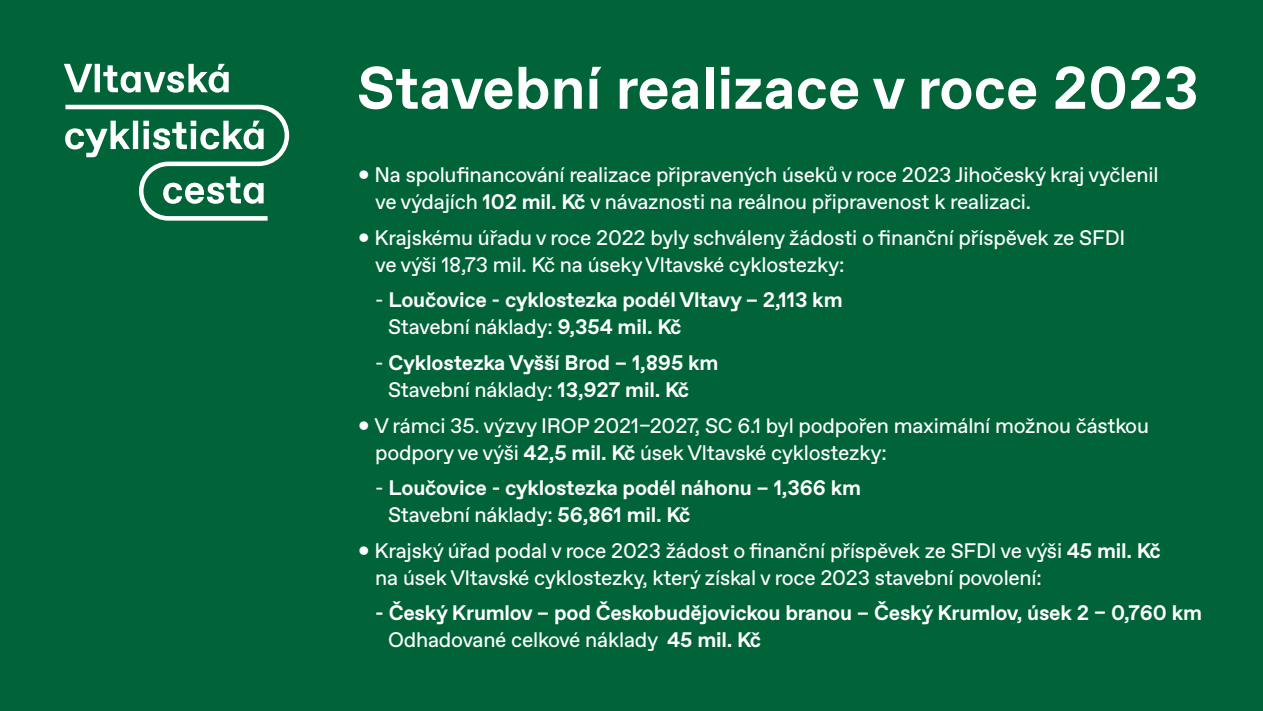
<style>
.page{position:relative;width:1263px;height:711px;background:#fff}
.page>*{position:absolute;margin:0;border:0;box-sizing:border-box;transform-origin:0 0}
.t1{font:700 59.85px "Favorit";color:#fff}
.t2{font:21px/27px "Favorit";letter-spacing:-.01em;color:#fff}
.t3{font:700 21px/27px "Favorit";letter-spacing:-.01em;color:#fff}
.s1{font-weight:700}
.s2{font-weight:400}
</style>
<div class="page">
<div style="left:0;top:0;width:1263px;height:710px;background:#006438"></div>
<svg style="left:64px;top:64px;width:225px;height:156px"></svg>
<h1 class="t1" style="left:357px;top:48px;width:843px">Stavební realizace v roce 2023</h1>
<p class="t2" style="left:375px;top:161px;width:785px;text-indent:-17px"><span class="s1">•</span> Na spolufinancování realizace připravených úseků v roce 2023 Jihočeský kraj vyčlenil ve výdajích <span class="s1">102 mil. Kč</span> v návaznosti na reálnou připravenost k realizaci.</p>
<p class="t2" style="left:375px;top:223px;width:752px;text-indent:-17px"><span class="s1">•</span> Krajskému úřadu v roce 2022 byly schváleny žádosti o finanční příspěvek ze SFDI ve výši 18,73 mil. Kč na úseky Vltavské cyklostezky:</p>
<p class="t3" style="left:388px;top:286px;width:456px;text-indent:-13px"><span class="s2">-</span> Loučovice - cyklostezka podél Vltavy – 2,113 km<br><span class="s2">Stavební náklady:</span> 9,354 mil. Kč</p>
<p class="t3" style="left:388px;top:349px;width:332px;text-indent:-13px"><span class="s2">-</span> Cyklostezka Vyšší Brod – 1,895 km<br><span class="s2">Stavební náklady:</span> 13,927 mil. Kč</p>
<p class="t2" style="left:375px;top:411px;width:775px;text-indent:-17px"><span class="s1">•</span> V rámci 35. výzvy IROP 2021–2027, SC 6.1 byl podpořen maximální možnou částkou podpory ve výši <span class="s1">42,5 mil. Kč</span> úsek Vltavské cyklostezky:</p>
<p class="t3" style="left:388px;top:474px;width:475px;text-indent:-13px"><span class="s2">-</span> Loučovice - cyklostezka podél náhonu – 1,366 km<br><span class="s2">Stavební náklady:</span> 56,861 mil. Kč</p>
<p class="t2" style="left:375px;top:536px;width:787px;text-indent:-17px"><span class="s1">•</span> Krajský úřad podal v roce 2023 žádost o finanční příspěvek ze SFDI ve výši <span class="s1">45 mil. Kč </span>na úsek Vltavské cyklostezky, který získal v roce 2023 stavební povolení:</p>
<p class="t3" style="left:388px;top:599px;width:815px;text-indent:-13px">- Český Krumlov – pod Českobudějovickou branou – Český Krumlov, úsek 2 – 0,760 km<br><span class="s2">Odhadované celkové náklady</span> 45 mil. Kč</p>
</div>
